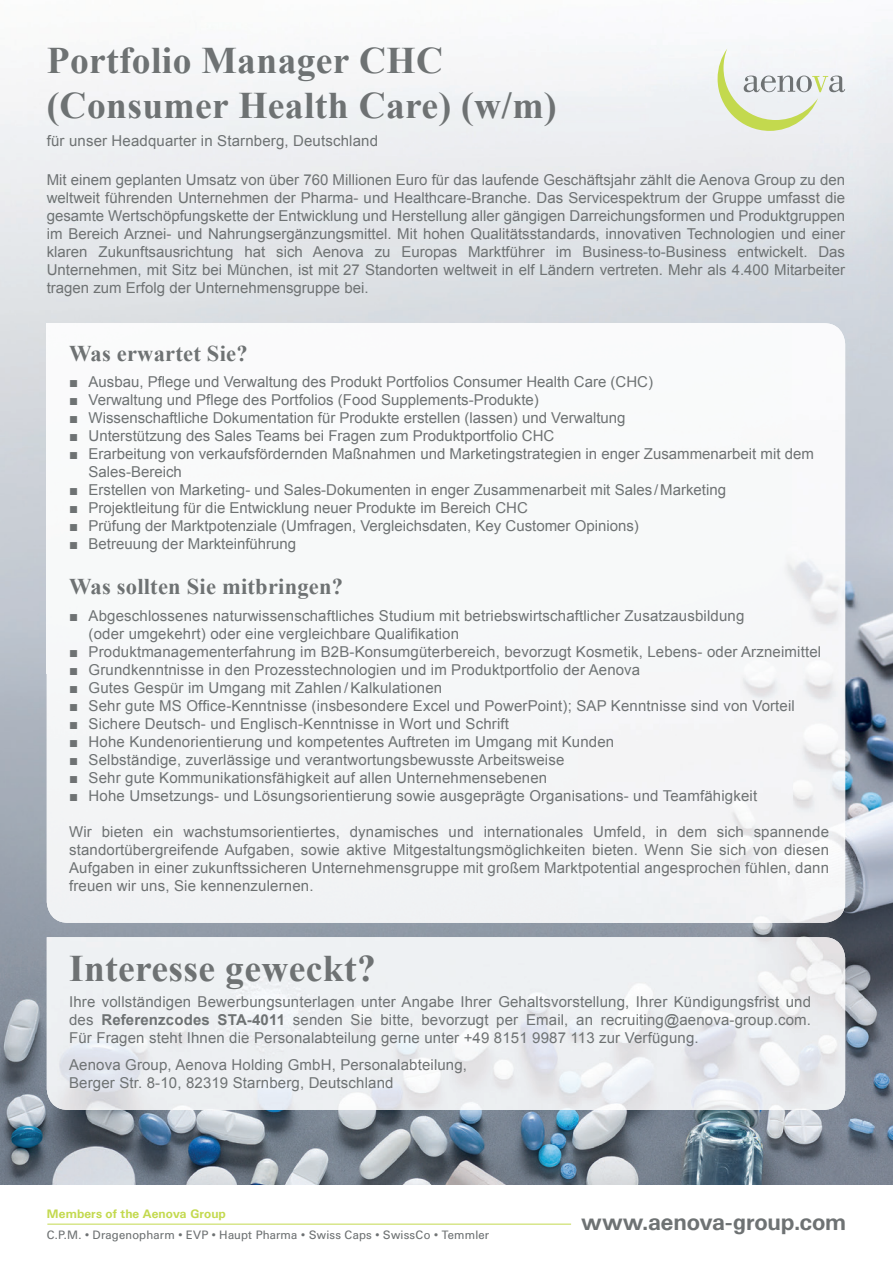
<style>
.page{position:relative;width:893px;height:1263px;background:#fff}
.page>*{position:absolute;margin:0;border:0;box-sizing:border-box;transform-origin:0 0}
.t1{font:700 37.5px/45px "Times New Roman";letter-spacing:.01em;color:#6e7273}
.t2{font:700 22.5px "Times New Roman";letter-spacing:.01em;color:#6e7273}
.t3{font:700 22.5px "Univers BQ";letter-spacing:-.005em;color:#6e7273}
.t4{font:15px/18px "Arial";letter-spacing:.01em;color:#6e7273;text-align:justify}
.t5{font:12px/21px "Univers BQ";letter-spacing:.01em;color:#6e7273}
.s1{font-weight:700}
.s2{font-weight:700;color:#c3d94e}
.s3{color:#727575}
</style>
<div class="page">
<img style="left:0;top:35px;width:893px;height:1150px">
<svg style="left:47px;top:1223px;width:525px;height:2px"></svg>
<hr style="left:47px;top:1224px;width:524px;height:1px;background:#c3d94e">
<svg style="left:718px;top:49px;width:127px;height:82px"></svg>
<div style="left:47px;top:323px;width:798px;height:600px;background:#f6f8f9"></div>
<img style="left:47px;top:937px;width:798px;height:173px">
<h1 class="t1" style="left:47px;top:37px;width:511px">Portfolio Manager CHC (Consumer Health Care) (w/m)</h1>
<p class="t4" style="left:47px;top:132px;width:333px">für unser Headquarter in Starnberg, Deutschland</p>
<p class="t4" style="left:47px;top:171px;width:800px">Mit einem geplanten Umsatz von über 760 Millionen Euro für das laufende Geschäftsjahr zählt die Aenova Group zu den weltweit führenden Unternehmen der Pharma- und Healthcare-Branche. Das Servicespektrum der Gruppe umfasst die gesamte Wertschöpfungskette der Entwicklung und Herstellung aller gängigen Darreichungsformen und Produktgruppen im Bereich Arznei- und Nahrungsergänzungsmittel. Mit hohen Qualitätsstandards, innovativen Technologien und einer klaren Zukunftsausrichtung hat sich Aenova zu Europas Marktführer im Business-to-Business entwickelt. Das Unternehmen, mit Sitz bei München, ist mit 27 Standorten weltweit in elf Ländern vertreten. Mehr als 4.400 Mitarbeiter tragen zum Erfolg der Unternehmensgruppe bei.</p>
<h2 class="t2" style="left:69px;top:338px;width:180px">Was erwartet Sie?</h2>
<p class="t4" style="left:69px;top:373px;width:585px">■ Ausbau, Pflege und Verwaltung des Produkt Portfolios Consumer Health Care (CHC)</p>
<p class="t4" style="left:69px;top:391px;width:471px">■ Verwaltung und Pflege des Portfolios (Food Supplements-Produkte)</p>
<p class="t4" style="left:69px;top:409px;width:558px">■ Wissenschaftliche Dokumentation für Produkte erstellen (lassen) und Verwaltung</p>
<p class="t4" style="left:69px;top:427px;width:487px">■ Unterstützung des Sales Teams bei Fragen zum Produktportfolio CHC</p>
<p class="t4" style="left:89px;top:445px;width:727px;text-indent:-20px">■ Erarbeitung von verkaufsfördernden Maßnahmen und Marketingstrategien in enger Zusammenarbeit mit dem<br>Sales-Bereich</p>
<p class="t4" style="left:69px;top:481px;width:658px">■ Erstellen von Marketing- und Sales-Dokumenten in enger Zusammenarbeit mit Sales / Marketing</p>
<p class="t4" style="left:69px;top:499px;width:460px">■ Projektleitung für die Entwicklung neuer Produkte im Bereich CHC</p>
<p class="t4" style="left:69px;top:517px;width:571px">■ Prüfung der Marktpotenziale (Umfragen, Vergleichsdaten, Key Customer Opinions)</p>
<p class="t4" style="left:69px;top:535px;width:229px">■ Betreuung der Markteinführung</p>
<h2 class="t2" style="left:69px;top:571px;width:276px">Was sollten Sie mitbringen?</h2>
<p class="t4" style="left:89px;top:607px;width:657px;text-indent:-20px">■ Abgeschlossenes naturwissenschaftliches Studium mit betriebswirtschaftlicher Zusatzausbildung (oder umgekehrt) oder eine vergleichbare Qualifikation</p>
<p class="t4" style="left:69px;top:643px;width:753px">■ Produktmanagementerfahrung im B2B-Konsumgüterbereich, bevorzugt Kosmetik, Lebens- oder Arzneimittel</p>
<p class="t4" style="left:69px;top:661px;width:573px">■ Grundkenntnisse in den Prozesstechnologien und im Produktportfolio der Aenova</p>
<p class="t4" style="left:69px;top:679px;width:375px">■ Gutes Gespür im Umgang mit Zahlen / Kalkulationen</p>
<p class="t4" style="left:69px;top:697px;width:727px">■ Sehr gute MS Office-Kenntnisse (insbesondere Excel und PowerPoint); SAP Kenntnisse sind von Vorteil</p>
<p class="t4" style="left:69px;top:715px;width:441px">■ Sichere Deutsch- und Englisch-Kenntnisse in Wort und Schrift</p>
<p class="t4" style="left:69px;top:733px;width:547px">■ Hohe Kundenorientierung und kompetentes Auftreten im Umgang mit Kunden</p>
<p class="t4" style="left:69px;top:751px;width:497px">■ Selbständige, zuverlässige und verantwortungsbewusste Arbeitsweise</p>
<p class="t4" style="left:69px;top:769px;width:480px">■ Sehr gute Kommunikationsfähigkeit auf allen Unternehmensebenen</p>
<p class="t4" style="left:69px;top:787px;width:690px">■ Hohe Umsetzungs- und Lösungsorientierung sowie ausgeprägte Organisations- und Teamfähigkeit</p>
<p class="t4" style="left:69px;top:823px;width:761px">Wir bieten ein wachstumsorientiertes, dynamisches und internationales Umfeld, in dem sich spannende standortübergreifende Aufgaben, sowie aktive Mitgestaltungsmöglichkeiten bieten. Wenn Sie sich von diesen Aufgaben in einer zukunftssicheren Unternehmensgruppe mit großem Marktpotential angesprochen fühlen, dann freuen wir uns, Sie kennenzulernen.</p>
<h1 class="t1" style="left:69px;top:945px;width:308px">Interesse geweckt?</h1>
<p class="t4" style="left:69px;top:993px;width:743px">Ihre vollständigen Bewerbungsunterlagen unter Angabe Ihrer Gehaltsvorstellung, Ihrer Kündigungsfrist und des <span class="s1">Referenzcodes STA-4011</span> senden Sie bitte, bevorzugt per Email, an recruiting@aenova-group.com.<br>Für Fragen steht Ihnen die Personalabteilung gerne unter +49 8151 9987 113 zur Verfügung.</p>
<p class="t4" style="left:69px;top:1055px;width:399px">Aenova Group, Aenova Holding GmbH, Personalabteilung,<br>Berger Str. 8-10, 82319 Starnberg, Deutschland</p>
<p class="t5" style="left:47px;top:1204px;width:444px"><span class="s2">Members of the Aenova Group<br></span>C.P.M. • Dragenopharm • EVP • Haupt Pharma • Swiss Caps • SwissCo <span class="s3">•</span> Temmler</p>
<h2 class="t3" style="left:581px;top:1209px;width:266px">www.aenova-group.com</h2>
</div>
